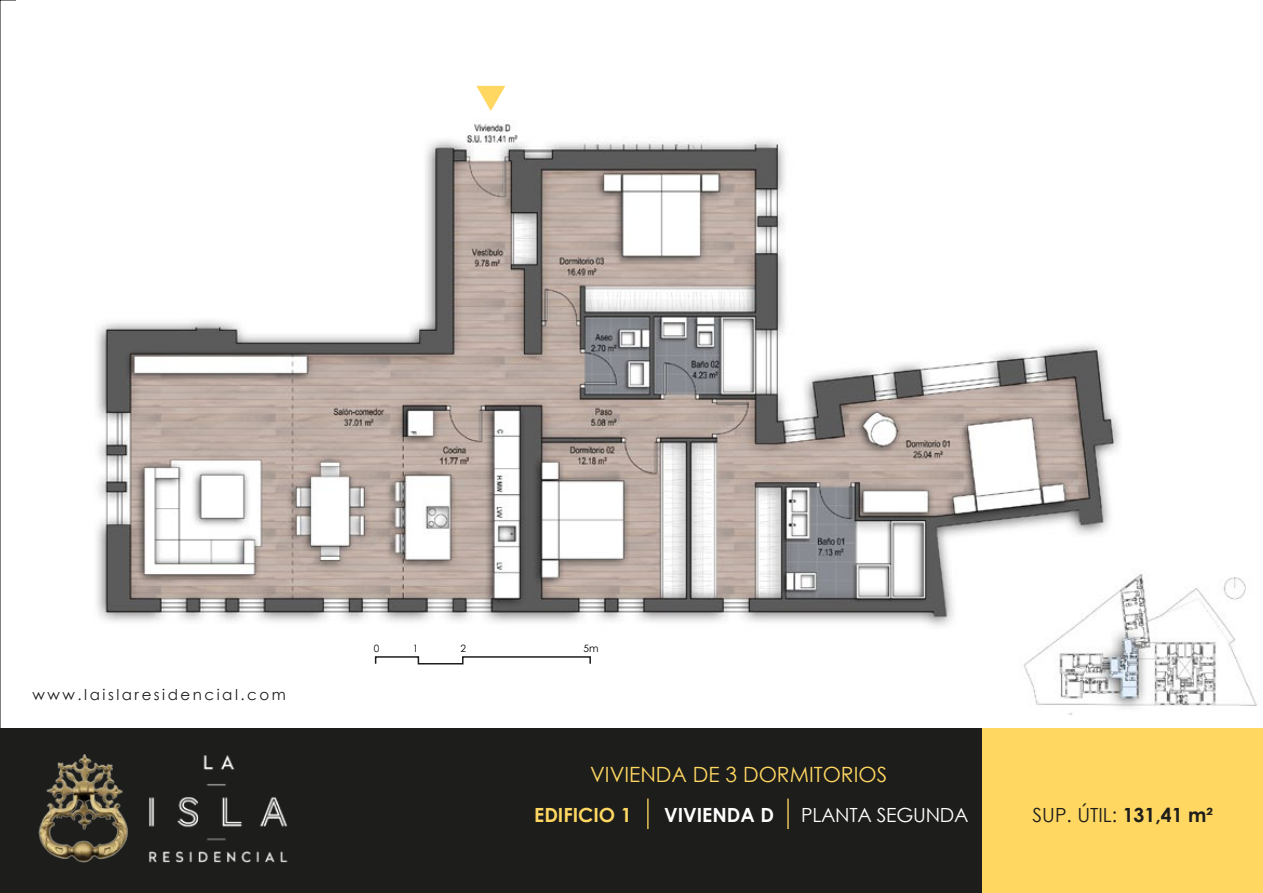
<style>
.page{position:relative;width:1263px;height:893px;background:#fff}
.page>*{position:absolute;margin:0;border:0;box-sizing:border-box;transform-origin:0 0}
.t1{font:21px "Century Gothic";color:#ffd761}
.t2{font:19.5px "Century Gothic";color:#1d1d1b}
.t3{font:19.5px "Century Gothic";letter-spacing:-.015em;color:#fff}
.t4{font:700 19.5px "Century Gothic";color:#ffd761}
.t5{font:700 19.5px "Century Gothic";color:#fff}
.t6{font:15px "Century Gothic";letter-spacing:.17em;color:#1d1d1b}
.t7{font:10.05px "Century Gothic";color:#000}
.s1{font-weight:700}
</style>
<div class="page">
<img style="left:96px;top:85px;width:1161px;height:630px">
<div style="left:0;top:728px;width:1263px;height:164px;background:#1d1d1b"></div>
<img style="left:38px;top:754px;width:90px;height:108px">
<img style="left:149px;top:755px;width:139px;height:107px">
<svg style="left:374px;top:655px;width:218px;height:10px"></svg>
<hr style="left:647px;top:798px;width:2px;height:31px;background:#ffd761">
<hr style="left:787px;top:798px;width:2px;height:31px;background:#ffd761">
<svg style="left:476px;top:86px;width:29px;height:25px"></svg>
<div style="left:1172px;top:0;width:91px;height:139px;background:#fff"></div>
<div style="left:982px;top:728px;width:281px;height:164px;background:#ffd761"></div>
<p class="t6" style="left:33px;top:684px;width:255px">www.laislaresidencial.com</p>
<p class="t7" style="left:374px;top:641px;width:7px">0</p>
<p class="t7" style="left:413px;top:641px;width:7px">1</p>
<p class="t7" style="left:460px;top:641px;width:7px">2</p>
<p class="t7" style="left:583px;top:641px;width:17px">5m</p>
<h1 class="t1" style="left:590px;top:759px;width:298px">VIVIENDA DE 3 DORMITORIOS</h1>
<h2 class="t4" style="left:534px;top:799px;width:99px">EDIFICIO 1</h2>
<h2 class="t5" style="left:664px;top:799px;width:111px">VIVIENDA D</h2>
<h2 class="t3" style="left:801px;top:800px;width:169px">PLANTA SEGUNDA</h2>
<h2 class="t2" style="left:1032px;top:800px;width:182px">SUP. ÚTIL: <span class="s1">131,41 m²</span></h2>
</div>
